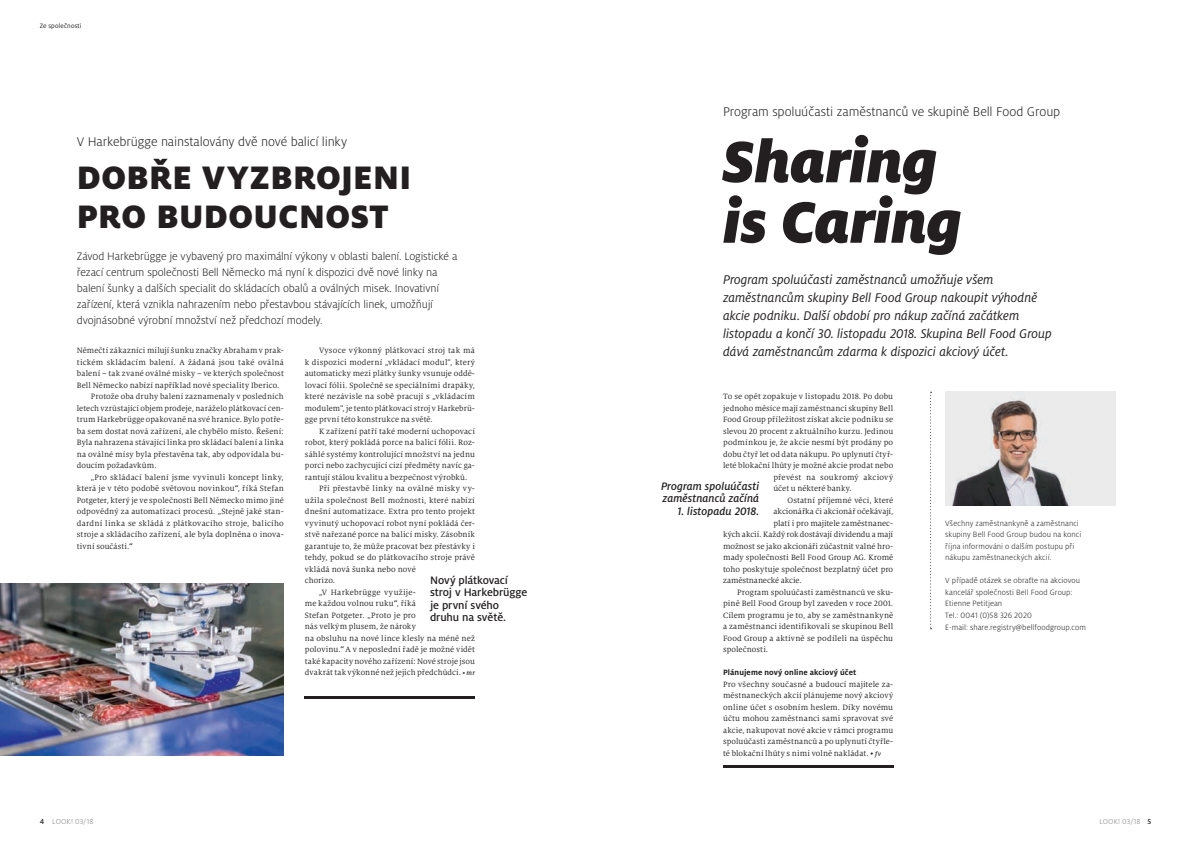
<style>
.page{position:relative;width:1191px;height:842px;background:#fff}
.page>*{position:absolute;margin:0;border:0;box-sizing:border-box;transform-origin:0 0}
.t1{font:italic 900 64.8px/60.5px "Milo Pro";letter-spacing:-.01em;color:#231f20}
.t2{font:900 36px/39px "Milo Pro";letter-spacing:.01em;color:#231f20}
.t3{font:italic 14px/18px "Milo Pro";letter-spacing:-.005em;color:#231f20}
.t4{font:300 14px "Milo Pro";letter-spacing:-.005em;color:#231f20}
.t5{font:300 12px/16px "Milo Pro";letter-spacing:-.01em;color:#231f20}
.t6{font:500 12px/12.5px "Milo Pro";letter-spacing:-.01em;color:#231f20}
.t7{font:italic 500 12px/12.5px "Milo Pro";color:#231f20}
.t8{font:8.5px/11.5px "Milo Serif Pro";letter-spacing:.01em;color:#231f20;text-align:justify}
.t9{font:300 8.5px/11.5px "Milo Pro";letter-spacing:.01em;color:#231f20}
.t10{font:8.5px "Milo Serif Pro";letter-spacing:-.01em;color:#231f20}
.t11{font:8.5px "Milo Serif Pro";letter-spacing:.03em;color:#231f20}
.t12{font:700 8.5px "Milo Pro";letter-spacing:.015em;color:#231f20}
.t13{font:300 8px "Milo Pro";letter-spacing:.01em;color:#808285}
.t14{font:7px "Milo Pro";letter-spacing:.025em;color:#231f20}
.s1{font-weight:500;font-style:italic}
.s2{font-weight:500;font-style:italic;font-size:7px}
.s3{font-weight:500;color:#231f20}
</style>
<div class="page">
<img style="left:0;top:583px;width:283px;height:173px">
<hr style="left:305px;top:696px;width:170px;height:2px;background:#231f20">
<img style="left:945px;top:392px;width:170px;height:113px">
<hr style="left:723px;top:765px;width:170px;height:2px;background:#231f20">
<svg style="left:930px;top:392px;width:1px;height:237px"></svg>
<p class="t14" style="left:40px;top:22px;width:43px">Ze společnosti</p>
<h3 class="t4" style="left:77px;top:134px;width:272px">V Harkebrügge nainstalovány dvě nové balicí linky</h3>
<h2 class="t2" style="left:77px;top:158px;width:336px">DOBŘE VYZBROJENI<br>PRO BUDOUCNOST</h2>
<p class="t5" style="left:77px;top:248px;width:382px">Závod Harkebrügge je vybavený pro maximální výkony v oblasti balení. Logistické a řezací centrum společnosti Bell Německo má nyní k dispozici dvě nové linky na balení šunky a dalších specialit do skládacích obalů a oválných misek. Inovativní zařízení, která vznikla nahrazením nebo přestavbou stávajících linek, umožňují dvojnásobné výrobní množství než předchozí modely.</p>
<p class="t8" style="left:77px;top:345px;width:208px">Němečtí zákazníci milují šunku značky Abraham v prak-</p>
<p class="t8" style="left:77px;top:356px;width:208px">tickém skládacím balení. A žádaná jsou také oválná</p>
<p class="t8" style="left:77px;top:368px;width:208px">balení – tak zvané oválné misky – ve kterých společnost</p>
<p class="t8" style="left:77px;top:379px;width:204px">Bell Německo nabízí například nové speciality Iberico.</p>
<p class="t8" style="left:91px;top:391px;width:194px">Protože oba druhy balení zaznamenaly v posledních</p>
<p class="t8" style="left:77px;top:402px;width:208px">letech vzrůstající objem prodeje, naráželo plátkovací cen-</p>
<p class="t8" style="left:77px;top:414px;width:208px">trum Harkebrügge opakovaně na své hranice. Bylo potře-</p>
<p class="t8" style="left:77px;top:425px;width:208px">ba sem dostat nová zařízení, ale chybělo místo. Řešení:</p>
<p class="t8" style="left:77px;top:437px;width:208px">Byla nahrazena stávající linka pro skládací balení a linka</p>
<p class="t8" style="left:77px;top:448px;width:208px">na oválné mísy byla přestavěna tak, aby odpovídala bu-</p>
<p class="t8" style="left:77px;top:460px;width:81px">doucím požadavkům.</p>
<p class="t8" style="left:91px;top:471px;width:194px">„Pro skládací balení jsme vyvinuli koncept linky,</p>
<p class="t8" style="left:77px;top:483px;width:208px">která je v této podobě světovou novinkou<span class="s1">“</span>, říká Stefan</p>
<p class="t8" style="left:77px;top:494px;width:208px">Potgeter, který je ve společnosti Bell Německo mimo jiné</p>
<p class="t8" style="left:77px;top:506px;width:208px">odpovědný za automatizaci procesů. „Stejně jaké stan-</p>
<p class="t8" style="left:77px;top:517px;width:208px">dardní linka se skládá z plátkovacího stroje, balicího</p>
<p class="t8" style="left:77px;top:529px;width:208px">stroje a skládacího zařízení, ale byla doplněna o inova-</p>
<p class="t8" style="left:77px;top:540px;width:57px">tivní součásti.<span class="s1">“</span></p>
<p class="t8" style="left:305px;top:345px;width:172px;text-indent:14px">Vysoce výkonný plátkovací stroj tak má k dispozici moderní „vkládací modul“, který automaticky mezi plátky šunky vsunuje oddě&shy;lovací fólii. Společně se speciálními drapáky, které nezávisle na sobě pracují s „vkládacím modulem“, je tento plátkovací stroj v Harkebrü&shy;gge první této konstrukce na světě.</p>
<p class="t8" style="left:319px;top:425px;width:157px">K zařízení patří také moderní uchopovací</p>
<p class="t8" style="left:305px;top:437px;width:172px">robot, který pokládá porce na balicí fólii. Roz-</p>
<p class="t8" style="left:305px;top:448px;width:172px">sáhlé systémy kontrolující množství na jednu</p>
<p class="t8" style="left:305px;top:460px;width:172px">porci nebo zachycující cizí předměty navíc ga-</p>
<p class="t8" style="left:305px;top:471px;width:164px">rantují stálou kvalitu a bezpečnost výrobků.</p>
<p class="t11" style="left:319px;top:484px;width:157px">Při přestavbě linky na oválné misky vy-</p>
<p class="t8" style="left:305px;top:494px;width:172px">užila společnost Bell možnosti, které nabízí</p>
<p class="t8" style="left:305px;top:506px;width:172px">dnešní automatizace. Extra pro tento projekt</p>
<p class="t8" style="left:305px;top:517px;width:172px">vyvinutý uchopovací robot nyní pokládá čer-</p>
<p class="t8" style="left:305px;top:529px;width:172px">stvě nařezané porce na balicí misky. Zásobník</p>
<p class="t8" style="left:305px;top:540px;width:172px">garantuje to, že může pracovat bez přestávky i</p>
<p class="t8" style="left:305px;top:552px;width:172px">tehdy, pokud se do plátkovacího stroje právě</p>
<p class="t8" style="left:305px;top:563px;width:113px">vkládá nová šunka nebo nové</p>
<p class="t8" style="left:305px;top:575px;width:32px">chorizo.</p>
<p class="t8" style="left:319px;top:586px;width:98px">„V Harkebrügge využije-</p>
<p class="t8" style="left:305px;top:598px;width:113px">me každou volnou ruku<span class="s1">“</span>, říká</p>
<p class="t8" style="left:305px;top:609px;width:113px">Stefan Potgeter. „Proto je pro</p>
<p class="t8" style="left:305px;top:621px;width:113px">nás velkým plusem, že nároky</p>
<p class="t8" style="left:305px;top:632px;width:172px">na obsluhu na nové lince klesly na méně než</p>
<p class="t8" style="left:305px;top:644px;width:172px">polovinu.<span class="s1">“</span> A v neposlední řadě je možné vidět</p>
<p class="t8" style="left:305px;top:655px;width:172px">také kapacity nového zařízení: Nové stroje jsou</p>
<p class="t8" style="left:305px;top:667px;width:172px">dvakrát tak výkonné než jejich předchůdci. <span class="s2">• mr</span></p>
<h3 class="t6" style="left:430px;top:574px;width:99px">Nový plátkovací stroj v Harkebrügge je první svého druhu na světě.</h3>
<p class="t13" style="left:40px;top:817px;width:55px"><span class="s3">4</span> LOOK! 03/18</p>
<h3 class="t4" style="left:723px;top:104px;width:339px">Program spoluúčasti zaměstnanců ve skupině Bell Food Group</h3>
<h1 class="t1" style="left:723px;top:131px;width:240px">Sharing is Caring</h1>
<p class="t3" style="left:723px;top:271px;width:330px">Program spoluúčasti zaměstnanců umožňuje všem zaměstnancům skupiny Bell Food Group nakoupit výhodně akcie podniku. Další období pro nákup začíná začátkem listopadu a končí 30. listopadu 2018. Skupina Bell Food Group dává zaměstnancům zdarma k dispozici akciový účet.</p>
<p class="t8" style="left:723px;top:391px;width:172px">To se opět zopakuje v listopadu 2018. Po dobu</p>
<p class="t8" style="left:723px;top:402px;width:172px">jednoho měsíce mají zaměstnanci skupiny Bell</p>
<p class="t8" style="left:723px;top:414px;width:172px">Food Group příležitost získat akcie podniku se</p>
<p class="t8" style="left:723px;top:425px;width:172px">slevou 20 procent z aktuálního kurzu. Jedinou</p>
<p class="t8" style="left:723px;top:437px;width:172px">podmínkou je, že akcie nesmí být prodány po</p>
<p class="t8" style="left:723px;top:448px;width:172px">dobu čtyř let od data nákupu. Po uplynutí čtyř-</p>
<p class="t8" style="left:723px;top:460px;width:172px">leté blokační lhůty je možné akcie prodat nebo</p>
<p class="t8" style="left:773px;top:471px;width:121px">převést na soukromý akciový</p>
<p class="t8" style="left:773px;top:483px;width:80px">účet u některé banky.</p>
<p class="t8" style="left:787px;top:494px;width:107px">Ostatní příjemné věci, které</p>
<p class="t8" style="left:773px;top:506px;width:121px">akcionářka či akcionář očekávají,</p>
<p class="t8" style="left:773px;top:517px;width:121px">platí i pro majitele zaměstnanec-</p>
<p class="t10" style="left:723px;top:530px;width:172px">kých akcií. Každý rok dostávají dividendu a mají</p>
<p class="t8" style="left:723px;top:540px;width:172px">možnost se jako akcionáři zúčastnit valné hro-</p>
<p class="t8" style="left:723px;top:552px;width:172px">mady společnosti Bell Food Group AG. Kromě</p>
<p class="t8" style="left:723px;top:563px;width:172px">toho poskytuje společnost bezplatný účet pro</p>
<p class="t8" style="left:723px;top:575px;width:80px">zaměstnanecké akcie.</p>
<p class="t8" style="left:737px;top:586px;width:157px">Program spoluúčasti zaměstnanců ve sku-</p>
<p class="t8" style="left:723px;top:598px;width:172px">pině Bell Food Group byl zaveden v roce 2001.</p>
<p class="t8" style="left:723px;top:609px;width:172px">Cílem programu je to, aby se zaměstnankyně</p>
<p class="t8" style="left:723px;top:621px;width:172px">a zaměstnanci identifikovali se skupinou Bell</p>
<p class="t8" style="left:723px;top:632px;width:172px">Food Group a aktivně se podíleli na úspěchu</p>
<p class="t8" style="left:723px;top:644px;width:47px">společnosti.</p>
<p class="t12" style="left:723px;top:668px;width:135px">Plánujeme nový online akciový účet</p>
<p class="t8" style="left:723px;top:678px;width:172px">Pro všechny současné a budoucí majitele za&shy;městnaneckých akcií plánujeme nový akciový online účet s osobním heslem. Díky novému účtu mohou zaměstnanci sami spravovat své akcie, nakupovat nové akcie v rámci programu spoluúčasti zaměstnanců a po uplynutí čtyřle&shy;té blokační lhůty s nimi volně nakládat. • <span class="s2">fv</span></p>
<h3 class="t7" style="left:661px;top:480px;width:100px">Program spoluúčasti zaměstnanců začíná</h3>
<h3 class="t7" style="left:677px;top:505px;width:83px">1. listopadu 2018.</h3>
<p class="t9" style="left:945px;top:517px;width:138px">Všechny zaměstnankyně a zaměstnanci skupiny Bell Food Group budou na konci října informováni o dalším postupu při nákupu zaměstnaneckých akcií.</p>
<p class="t9" style="left:945px;top:575px;width:136px">V případě otázek se obraťte na akciovou kancelář společnosti Bell Food Group:<br>Etienne Petitjean<br>Tel.: 0041 (0)58 326 2020</p>
<p class="t9" style="left:945px;top:622px;width:142px">E-mail: share.registry@bellfoodgroup.com</p>
<p class="t13" style="left:1099px;top:817px;width:53px">LOOK! 03/18 <span class="s3">5</span></p>
</div>
